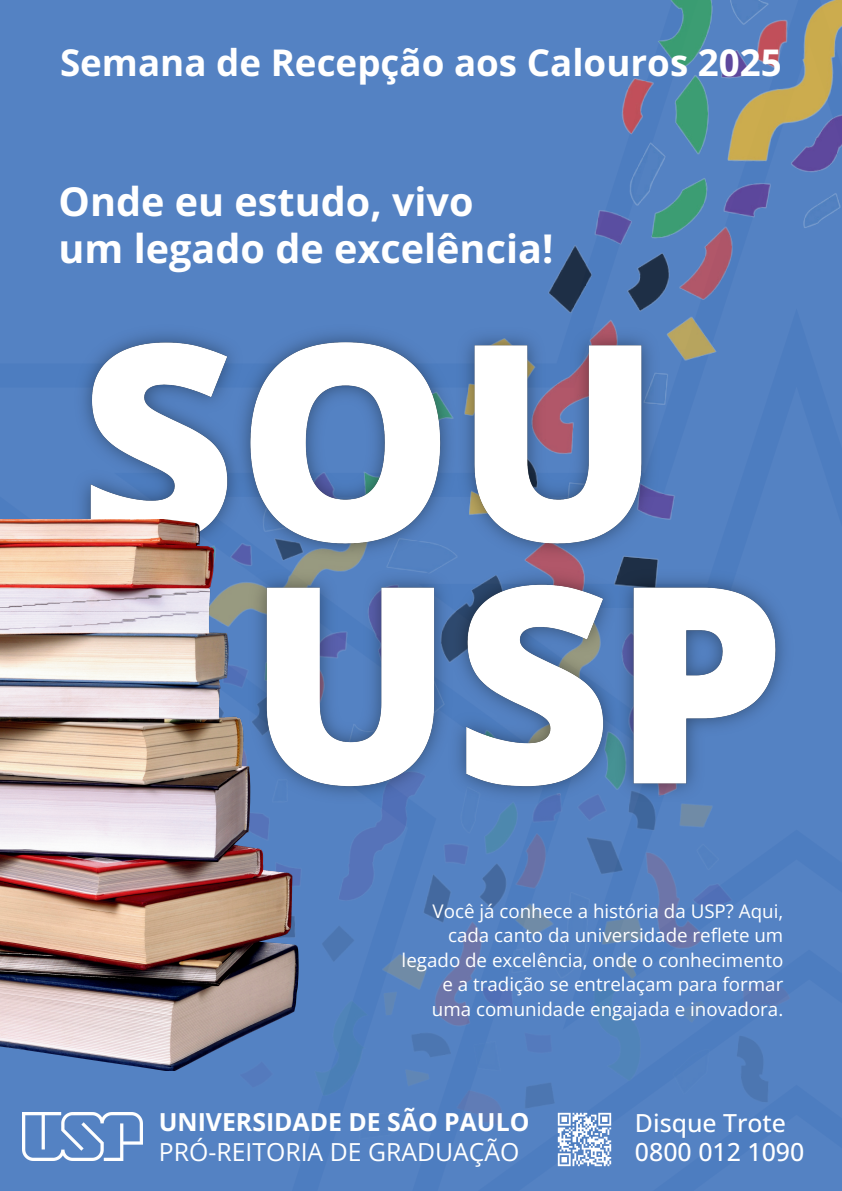
<style>
.page{position:relative;width:842px;height:1191px;background:#fff}
.page>*{position:absolute;margin:0;border:0;box-sizing:border-box;transform-origin:0 0}
.t1{font:700 39.6px/46.7px "Open Sans";color:#fff}
.t2{font:700 36.8px "Open Sans";color:#fff}
.t3{font:500 24.9px/29.7px "Open Sans";color:#fff}
.t4{font:24.8px "Open Sans";color:#fff}
.t5{font:700 24.8px "Open Sans";color:#fff}
.t6{font:18.8px/24.4px "Open Sans";color:#fff;text-align:right}
</style>
<div class="page">
<div style="left:0;top:0;width:114px;height:519px;background:#5482c3"></div>
<div style="left:114px;top:0;width:728px;height:1190px;background:#5482c3"></div>
<div style="left:747px;top:308px;width:95px;height:721px;background:#5482c3"></div>
<img style="left:607px;top:0;width:235px;height:266px">
<img style="left:346px;top:186px;width:401px;height:304px">
<img style="left:0;top:622px;width:820px;height:568px">
<img style="left:23px;top:1111px;width:119px;height:49px">
<img style="left:550px;top:1104px;width:69px;height:69px">
<img style="left:60px;top:248px;width:611px;height:271px">
<img style="left:237px;top:490px;width:569px;height:374px">
<img style="left:0;top:519px;width:298px;height:551px">
<h2 class="t2" style="left:60px;top:36px;width:723px">Semana de Recepção aos Calouros 2025</h2>
<h1 class="t1" style="left:59px;top:178px;width:496px">Onde eu estudo, vivo<br>um legado de excelência!</h1>
<p class="t6" style="left:402px;top:898px;width:383px">Você já conhece a história da USP? Aqui, cada canto da universidade reflete um legado de excelência, onde o conhecimento e a tradição se entrelaçam para formar uma comunidade engajada e inovadora.</p>
<h3 class="t5" style="left:159px;top:1104px;width:372px">UNIVERSIDADE DE SÃO PAULO</h3>
<h3 class="t4" style="left:159px;top:1134px;width:362px">PRÓ-REITORIA DE GRADUAÇÃO</h3>
<h3 class="t3" style="left:635px;top:1106px;width:171px">Disque Trote<br>0800 012 1090</h3>
</div>
